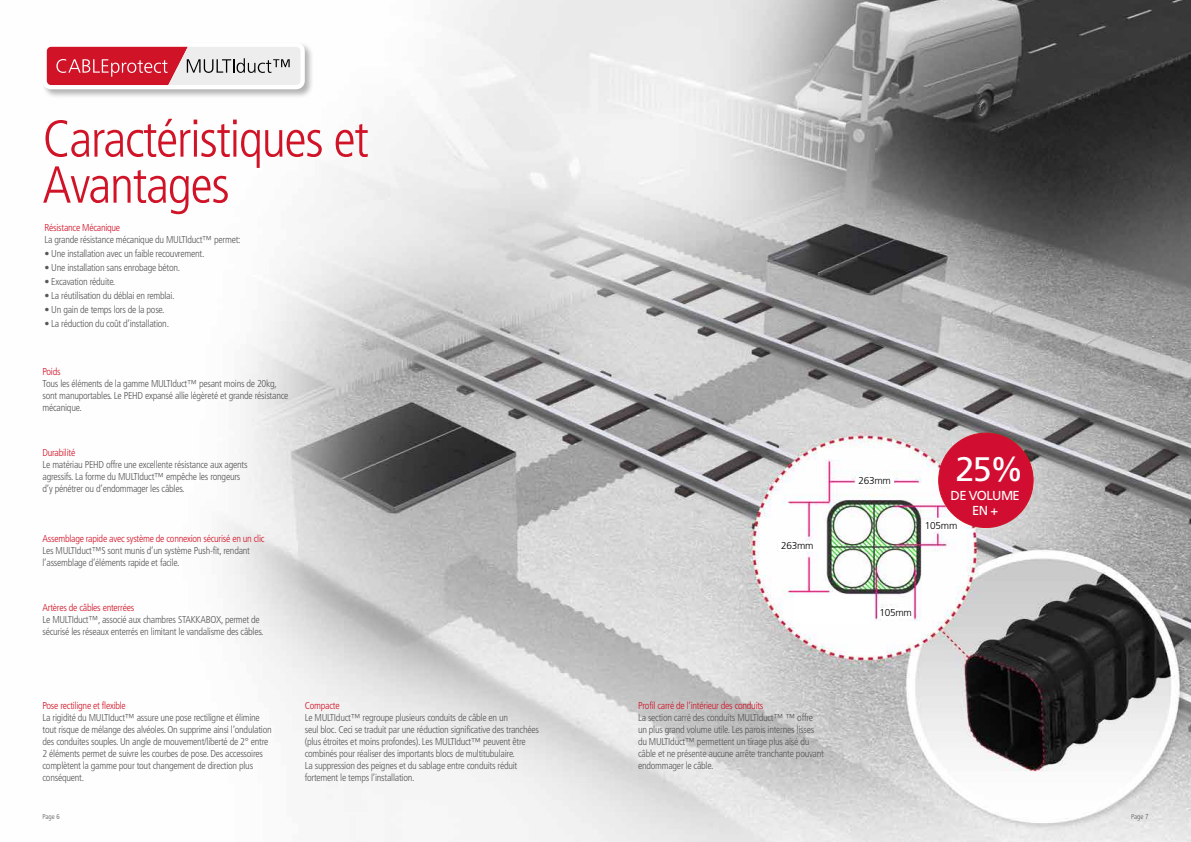
<style>
.page{position:relative;width:1191px;height:842px;background:#fff}
.page>*{position:absolute;margin:0;border:0;box-sizing:border-box;transform-origin:0 0}
.t1{font:300 condensed 52px/46px "Frutiger";letter-spacing:-.025em;color:#d11327}
.t2{font:34px "Frutiger";color:#fff}
.t3{font:13px/15px "Frutiger";letter-spacing:-.05em;color:#fff;text-align:center}
.t4{font:300 condensed 10px/12px "Frutiger";letter-spacing:-.025em;color:#575756}
.t5{font:300 condensed 10px "Frutiger";letter-spacing:-.025em;color:#d11327}
.t6{font:300 10px "Frutiger";letter-spacing:-.025em;color:#000}
.t7{font:300 condensed 7px "Frutiger";color:#575756}
</style>
<div class="page">
<img style="left:223px;top:0;width:968px;height:842px">
<div style="left:41px;top:41px;width:273px;height:58px;background:#000;opacity:.3"></div>
<div style="left:43px;top:43px;width:262px;height:46px;background:#fff;border-radius:9px"></div>
<svg style="left:47px;top:47px;width:253px;height:38px;background:#d77c86"></svg>
<div style="left:938px;top:433px;width:95px;height:94px;background:#d10e31;border-radius:50%"></div>
<div style="left:793px;top:595px;width:77px;height:29px;background:#fff"></div>
<div style="left:856px;top:476px;width:37px;height:10px;background:#fff"></div>
<div style="left:878px;top:608px;width:35px;height:11px;background:#fff"></div>
<div style="left:922px;top:521px;width:37px;height:10px;background:#fff"></div>
<div style="left:778px;top:541px;width:38px;height:10px;background:#fff"></div>
<h1 class="t1" style="left:43px;top:116px;width:328px">Caractéristiques et<br>Avantages</h1>
<p class="t5" style="left:44px;top:222px;width:77px">Résistance Mécanique</p>
<p class="t4" style="left:44px;top:234px;width:198px">La grande résistance mécanique du MULTIduct™ permet:</p>
<p class="t4" style="left:44px;top:248px;width:161px">• Une installation avec un faible recouvrement.</p>
<p class="t4" style="left:44px;top:262px;width:137px">• Une installation sans enrobage béton.</p>
<p class="t4" style="left:44px;top:276px;width:72px">• Excavation réduite.</p>
<p class="t4" style="left:44px;top:290px;width:132px">• La réutilisation du déblai en remblai.</p>
<p class="t4" style="left:44px;top:304px;width:122px">• Un gain de temps lors de la pose.</p>
<p class="t4" style="left:44px;top:318px;width:126px">• La réduction du coût d’installation.</p>
<p class="t5" style="left:43px;top:365px;width:20px">Poids</p>
<p class="t4" style="left:43px;top:377px;width:247px">Tous les éléments de la gamme MULTIduct™ pesant moins de 20kg, sont manuportables. Le PEHD expansé allie légèreté et grande résistance mécanique.</p>
<p class="t5" style="left:43px;top:447px;width:34px">Durabilité</p>
<p class="t4" style="left:43px;top:459px;width:206px">Le matériau PEHD offre une excellente résistance aux agents agressifs. La forme du MULTIduct™ empêche les rongeurs d’y pénétrer ou d’endommager les câbles.</p>
<p class="t5" style="left:43px;top:533px;width:223px">Assemblage rapide avec système de connexion sécurisé en un clic</p>
<p class="t4" style="left:43px;top:545px;width:209px">Les MULTIduct™S sont munis d’un système Push-fit, rendant l’assemblage d’éléments rapide et facile.</p>
<p class="t5" style="left:43px;top:601px;width:93px">Artères de câbles enterrées</p>
<p class="t4" style="left:43px;top:613px;width:223px">Le MULTIduct™, associé aux chambres STAKKABOX, permet de sécurisé les réseaux enterrés en limitant le vandalisme des câbles.</p>
<p class="t5" style="left:43px;top:700px;width:85px">Pose rectiligne et flexible</p>
<p class="t4" style="left:43px;top:711px;width:231px">La rigidité du MULTIduct™ assure une pose rectiligne et élimine tout risque de mélange des alvéoles. On supprime ainsi l’ondulation des conduites souples. Un angle de mouvement/liberté de 2° entre 2 éléments permet de suivre les courbes de pose. Des accessoires complètent la gamme pour tout changement de direction plus conséquent.</p>
<p class="t5" style="left:305px;top:700px;width:36px">Compacte</p>
<p class="t4" style="left:305px;top:711px;width:236px">Le MULTIduct™ regroupe plusieurs conduits de câble en un<br>seul bloc. Ceci se traduit par une réduction significative des tranchées (plus étroites et moins profondes). Les MULTIduct™ peuvent être combinés pour réaliser des importants blocs de multitubulaire.<br>La suppression des peignes et du sablage entre conduits réduit fortement le temps l’installation.</p>
<p class="t6" style="left:781px;top:540px;width:34px">263mm</p>
<p class="t5" style="left:638px;top:700px;width:127px">Profil carré de l’intérieur des conduits</p>
<p class="t4" style="left:638px;top:711px;width:187px">La section carré des conduits MULTIduct™ ™ offre un plus grand volume utile. Les parois internes lisses du MULTIduct™ permettent un tirage plus aisé du câble et ne présente aucune arrête tranchante pouvant endommager le câble.</p>
<p class="t6" style="left:858px;top:475px;width:34px">263mm</p>
<h2 class="t2" style="left:955px;top:449px;width:70px">25%</h2>
<h3 class="t3" style="left:950px;top:488px;width:71px">DE VOLUME<br>EN +</h3>
<p class="t6" style="left:925px;top:520px;width:34px">105mm</p>
<p class="t6" style="left:879px;top:606px;width:34px">105mm</p>
<p class="t7" style="left:43px;top:812px;width:19px">Page 6</p>
<p class="t7" style="left:1131px;top:812px;width:19px">Page 7</p>
</div>
